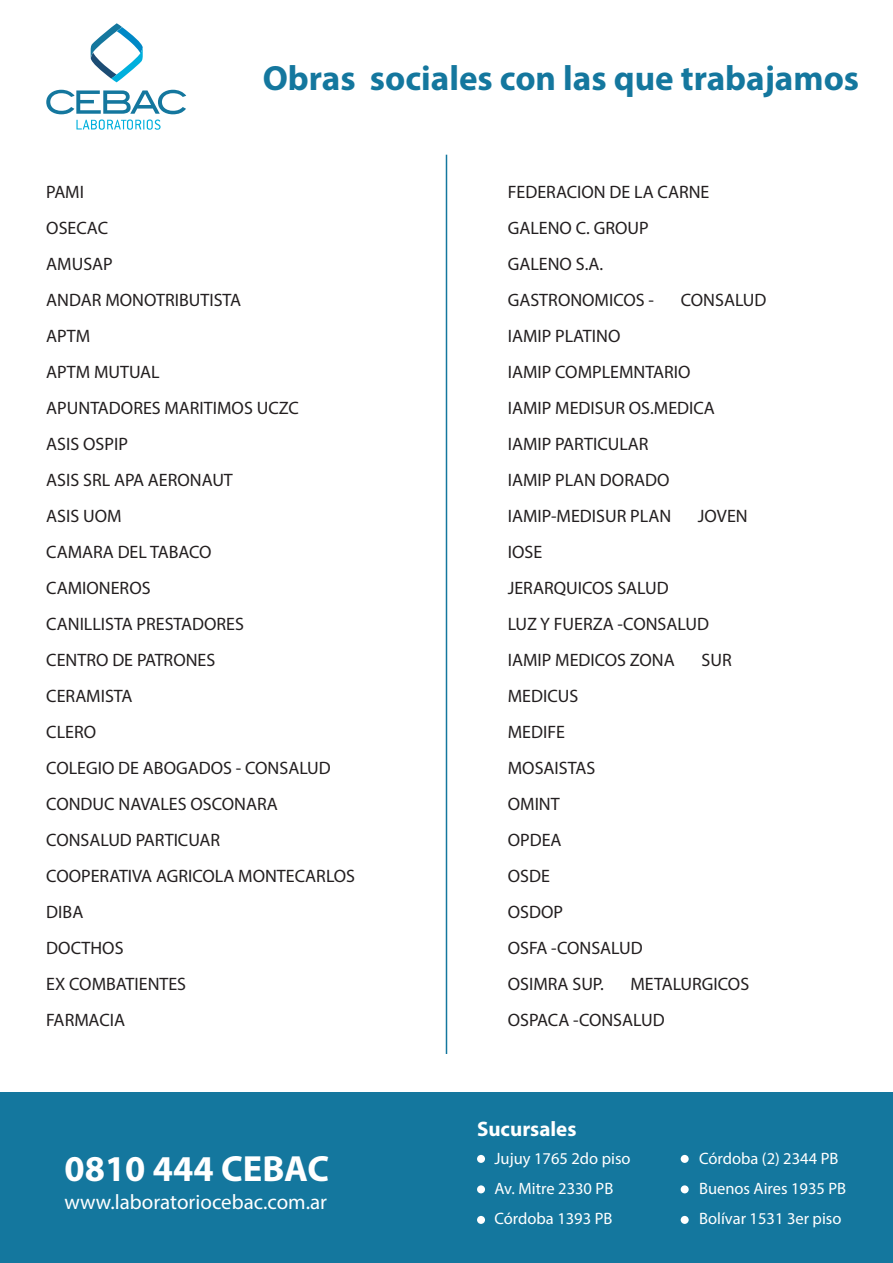
<style>
.page{position:relative;width:893px;height:1263px;background:#fff}
.page>*{position:absolute;margin:0;border:0;box-sizing:border-box;transform-origin:0 0}
.t1{font:700 36.45px "Myriad Pro";color:#fff}
.t2{font:700 35.1px "Myriad Pro";color:#14779e}
.t3{font:21px "Myriad Pro";color:#fff}
.t4{font:700 21px "Myriad Pro";color:#fff}
.t5{font:18px/36px "Myriad Pro";color:#231f20}
.t6{font:16.5px/30px "Myriad Pro";color:#fff}
</style>
<div class="page">
<svg style="left:91px;top:23px;width:52px;height:59px"></svg>
<svg style="left:46px;top:90px;width:140px;height:40px"></svg>
<hr style="left:446px;top:155px;width:1px;height:899px;background:#14779e">
<div style="left:0;top:1093px;width:893px;height:170px;background:#14779e"></div>
<div style="left:477px;top:1155px;width:8px;height:8px;background:#fff;border-radius:50%"></div>
<div style="left:477px;top:1185px;width:8px;height:8px;background:#fff;border-radius:50%"></div>
<div style="left:477px;top:1216px;width:8px;height:8px;background:#fff;border-radius:50%"></div>
<div style="left:681px;top:1155px;width:8px;height:8px;background:#fff;border-radius:50%"></div>
<div style="left:681px;top:1185px;width:8px;height:8px;background:#fff;border-radius:50%"></div>
<div style="left:681px;top:1216px;width:8px;height:8px;background:#fff;border-radius:50%"></div>
<h2 class="t2" style="left:263px;top:55px;width:598px">Obras sociales con las que trabajamos</h2>
<p class="t5" style="left:46px;top:174px;width:310px">PAMI<br>OSECAC<br>AMUSAP<br>ANDAR MONOTRIBUTISTA<br>APTM<br>APTM MUTUAL<br>APUNTADORES MARITIMOS UCZC<br>ASIS OSPIP<br>ASIS SRL APA AERONAUT<br>ASIS UOM<br>CAMARA DEL TABACO<br>CAMIONEROS<br>CANILLISTA PRESTADORES<br>CENTRO DE PATRONES<br>CERAMISTA<br>CLERO<br>COLEGIO DE ABOGADOS - CONSALUD<br>CONDUC NAVALES OSCONARA<br>CONSALUD PARTICUAR<br>COOPERATIVA AGRICOLA MONTECARLOS<br>DIBA<br>DOCTHOS<br>EX COMBATIENTES<br>FARMACIA</p>
<p class="t5" style="left:508px;top:174px;width:203px">FEDERACION DE LA CARNE<br>GALENO C. GROUP<br>GALENO S.A.<br>GASTRONOMICOS -</p>
<p class="t5" style="left:681px;top:282px;width:87px">CONSALUD</p>
<p class="t5" style="left:508px;top:318px;width:209px">IAMIP PLATINO<br>IAMIP COMPLEMNTARIO<br>IAMIP MEDISUR OS.MEDICA<br>IAMIP PARTICULAR<br>IAMIP PLAN DORADO<br>IAMIP-MEDISUR PLAN</p>
<p class="t5" style="left:698px;top:498px;width:51px">JOVEN</p>
<p class="t5" style="left:508px;top:534px;width:203px">IOSE<br>JERARQUICOS SALUD<br>LUZ Y FUERZA -CONSALUD<br>IAMIP MEDICOS ZONA</p>
<p class="t5" style="left:701px;top:642px;width:32px">SUR</p>
<p class="t5" style="left:508px;top:678px;width:136px">MEDICUS<br>MEDIFE<br>MOSAISTAS<br>OMINT<br>OPDEA<br>OSDE<br>OSDOP<br>OSFA -CONSALUD<br>OSIMRA SUP.</p>
<p class="t5" style="left:508px;top:966px;width:243px;text-indent:123px">METALURGICOS<br>OSPACA -CONSALUD</p>
<h1 class="t1" style="left:64px;top:1144px;width:266px">0810 444 CEBAC</h1>
<p class="t3" style="left:64px;top:1189px;width:264px">www.laboratoriocebac.com.ar</p>
<p class="t4" style="left:477px;top:1115px;width:101px">Sucursales</p>
<p class="t6" style="left:494px;top:1143px;width:138px">Jujuy 1765 2do piso<br>Av. Mitre 2330 PB<br>Córdoba 1393 PB</p>
<p class="t6" style="left:699px;top:1143px;width:149px">Córdoba (2) 2344 PB<br>Buenos Aires 1935 PB<br>Bolívar 1531 3er piso</p>
</div>
